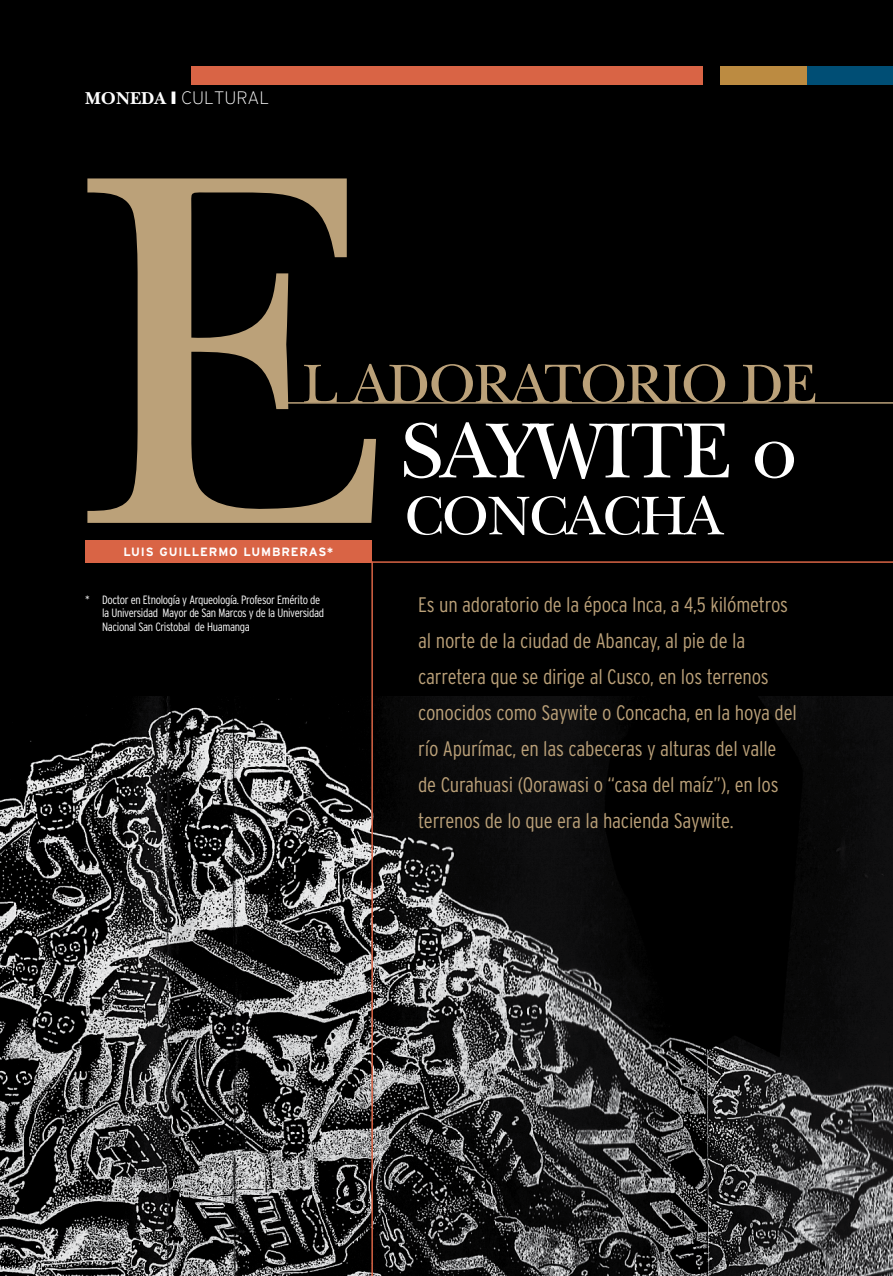
<style>
.page{position:relative;width:893px;height:1276px;background:#000}
.page>*{position:absolute;margin:0;border:0;box-sizing:border-box;transform-origin:0 0}
.t1{font:521.7px "New Baskerville";color:#bba179}
.t2{font:81.45px "New Baskerville";color:#fff}
.t3{font:57.15px "New Baskerville";letter-spacing:-.025em;color:#bba179}
.t4{font:57px "New Baskerville";color:#fff}
.t5{font:300 condensed 21px/36px "Interstate";letter-spacing:-.01em;color:#bba179}
.t6{font:200 18px "Interstate";color:#fff}
.t7{font:300 condensed 12px/13.5px "Interstate";letter-spacing:-.03em;color:#fff}
.t8{font:700 12px "Interstate";letter-spacing:.075em;color:#fff}
.s1{font-family:"New Baskerville Bold SC";font-weight:400}
</style>
<div class="page">
<img style="left:0;top:696px;width:893px;height:580px">
<div style="left:85px;top:540px;width:286px;height:23px;background:#d96445"></div>
<hr style="left:371px;top:562px;width:2px;height:714px;background:#d96445">
<hr style="left:85px;top:561px;width:808px;height:2px;background:#d96445">
<hr style="left:282px;top:402px;width:611px;height:2px;background:#bba179">
<div style="left:191px;top:67px;width:511px;height:18px;background:#d96445"></div>
<div style="left:721px;top:67px;width:87px;height:18px;background:#bc8b41"></div>
<div style="left:808px;top:67px;width:85px;height:18px;background:#004e75"></div>
<p class="t6" style="left:85px;top:88px;width:186px"><span class="s1">MONEDA</span> ❙ CULTURAL</p>
<h1 class="t1" style="left:74px;top:50px;width:290px">E</h1>
<h3 class="t3" style="left:303px;top:351px;width:517px">L ADORATORIO DE</h3>
<h2 class="t2" style="left:400px;top:403px;width:398px">SAYWITE O</h2>
<h3 class="t4" style="left:405px;top:483px;width:40px">CONCAC</h3>
<h3 class="t4" style="left:640px;top:483px;width:84px">HA</h3>
<p class="t8" style="left:123px;top:545px;width:9px">LUIS</p>
<p class="t8" style="left:160px;top:545px;width:19px">GUILLER</p>
<p class="t8" style="left:218px;top:545px;width:73px">MO LUMBRERAS</p>
<p class="t8" style="left:327px;top:545px;width:7px">*</p>
<p class="t7" style="left:102px;top:593px;width:224px;text-indent:-17px">* Doctor en Etnología y Arqueología. Profesor Emérito de la Universidad Mayor de San Marcos y de la Universidad<br>Nacional San Cristobal de Huamanga</p>
<p class="t5" style="left:418px;top:586px;width:380px">Es un adoratorio de la época Inca, a 4,5 kilómetros al norte de la ciudad de Abancay, al pie de la carretera que se dirige al Cusco, en los terrenos conocidos como Saywite o Concacha, en la hoya del río Apurímac, en las cabeceras y alturas del valle de Curahuasi (Qorawasi o “casa del maíz”), en los terrenos de lo que era la hacienda Saywite.</p>
</div>
